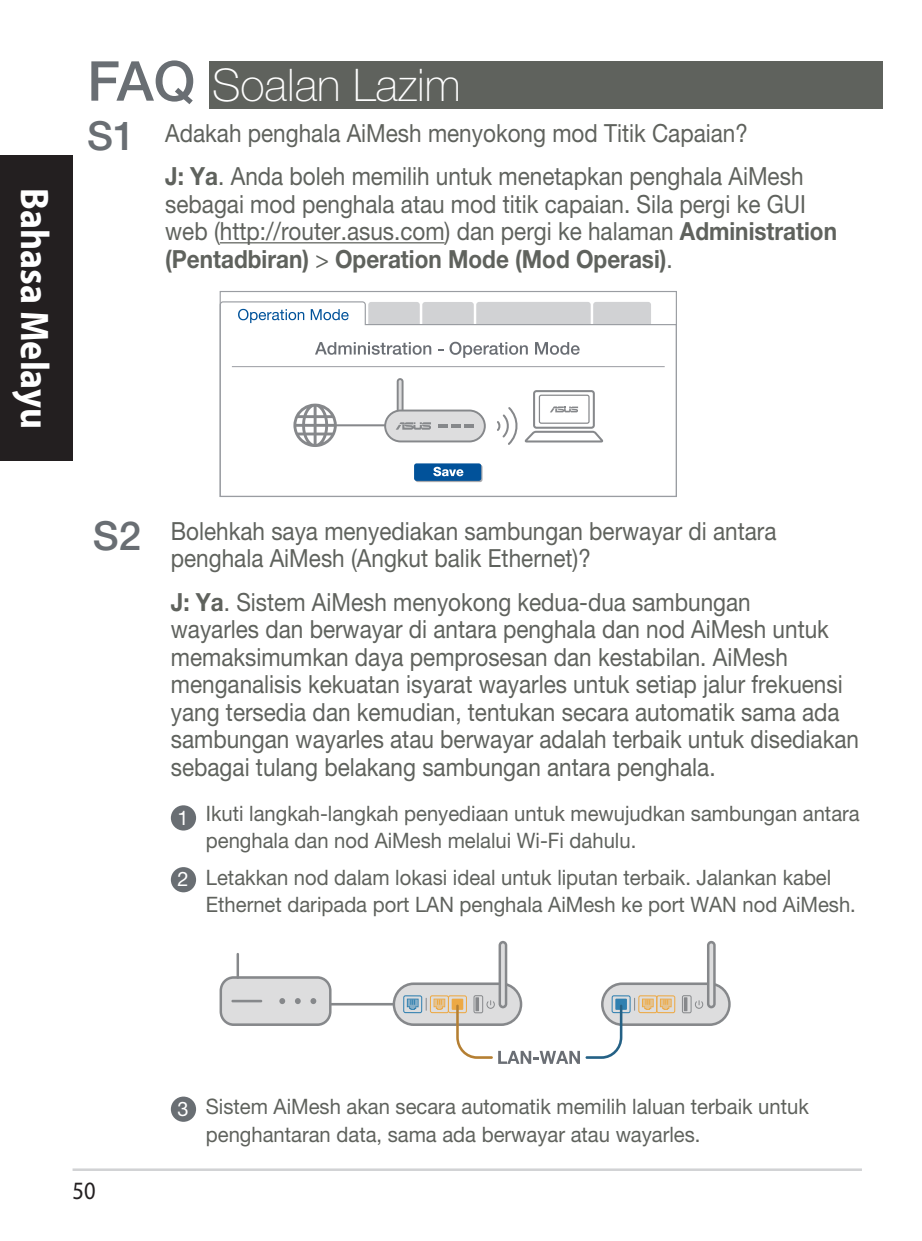
<style>
.page{position:relative;width:922px;height:1241px;background:#fff}
.page>*{position:absolute;margin:0;border:0;box-sizing:border-box;transform-origin:0 0}
.WL_Heading_1{font:500 55px "Helvetica Neue LT Pro";color:#696e73}
.WL_Heading_1-2{font:100 45px "Helvetica Neue LT Pro";color:#fff}
.t1{font:700 40px "Myriad Pro";color:#fff;scale:.9 1}
.WL_Section_Number{font:500 40px "Helvetica Neue LT Pro";color:#696e73}
.WL_Header_3{font:25px/27.5px "Helvetica Neue LT Pro";color:#5f625d;scale:.9 1}
.t2{font:25px "Myriad Pro";color:#231f20;scale:.9 1}
.WL_List{font:21.25px/27.5px "Helvetica Neue LT Pro";color:#5f625d;scale:.95 1}
.WL_Step_No{font:20px "Helvetica Neue LT Pro";color:#fff}
.s1{font-weight:700}
</style>
<div class="page">
<div style="left:0;top:156px;width:72px;height:305px;background:#231f20"></div>
<hr style="left:72px;top:1168px;width:789px;height:2px;background:#d1d2d4">
<hr style="left:220px;top:242px;width:224px;height:1px;background:#5f625d">
<div style="left:171px;top:805px;width:25px;height:25px;background:#696e73;border-radius:50%"></div>
<div style="left:171px;top:867px;width:25px;height:25px;background:#696e73;border-radius:50%"></div>
<div style="left:171px;top:1096px;width:25px;height:25px;background:#696e73;border-radius:50%"></div>
<div style="left:209px;top:61px;width:674px;height:48px;background:#5f625d"></div>
<svg style="left:221px;top:301px;width:456px;height:196px"></svg>
<div style="left:219px;top:291px;width:457px;height:206px;border:1px solid #9a9da2"></div>
<hr style="left:232px;top:366px;width:432px;height:1px;background:#9a9da2">
<svg style="left:315px;top:342px;width:116px;height:13px"></svg>
<svg style="left:449px;top:342px;width:78px;height:16px"></svg>
<svg style="left:535px;top:342px;width:44px;height:13px"></svg>
<svg style="left:293px;top:403px;width:44px;height:44px"></svg>
<svg style="left:396px;top:378px;width:7px;height:51px"></svg>
<svg style="left:384px;top:409px;width:101px;height:33px"></svg>
<hr style="left:438px;top:424px;width:10px;height:4px;background:#86888b">
<hr style="left:451px;top:424px;width:10px;height:4px;background:#86888b">
<hr style="left:464px;top:424px;width:10px;height:4px;background:#86888b">
<svg style="left:496px;top:390px;width:107px;height:55px"></svg>
<hr style="left:334px;top:424px;width:51px;height:2px;background:#86888b">
<hr style="left:330px;top:1002px;width:64px;height:3px;background:#86888b">
<svg style="left:219px;top:976px;width:112px;height:49px"></svg>
<hr style="left:231px;top:999px;width:31px;height:3px;background:#86888b">
<hr style="left:236px;top:952px;width:3px;height:26px;background:#86888b">
<svg style="left:392px;top:940px;width:338px;height:123px"></svg>
<h3 class="t1" style="left:61px;top:188px;width:269px;rotate:90deg">Bahasa Melayu</h3>
<p class="WL_Heading_1" style="left:87px;top:48px;width:110px">FAQ</p>
<p class="WL_Heading_1-2" style="left:212px;top:59px;width:250px">Soalan Lazim</p>
<p class="WL_Section_Number" style="left:87px;top:112px;width:50px">S1</p>
<p class="WL_Header_3" style="left:165px;top:119px;width:648px">Adakah penghala AiMesh menyokong mod Titik Capaian?</p>
<p class="WL_Header_3" style="left:165px;top:162px;width:747px"><span class="s1">J: Ya</span>. Anda boleh memilih untuk menetapkan penghala AiMesh sebagai mod penghala atau mod titik capaian. Sila pergi ke GUI web (http://router.asus.com) dan pergi ke halaman <span class="s1">Administration (Pentadbiran)</span> &gt; <span class="s1">Operation Mode (Mod Operasi)</span>.</p>
<p class="WL_Section_Number" style="left:93px;top:512px;width:50px">S2</p>
<p class="WL_Header_3" style="left:171px;top:516px;width:674px">Bolehkah saya menyediakan sambungan berwayar di antara penghala AiMesh (Angkut balik Ethernet)?</p>
<p class="WL_Header_3" style="left:171px;top:587px;width:766px"><span class="s1">J: Ya</span>. Sistem AiMesh menyokong kedua-dua sambungan<br>wayarles dan berwayar di antara penghala dan nod AiMesh untuk memaksimumkan daya pemprosesan dan kestabilan. AiMesh menganalisis kekuatan isyarat wayarles untuk setiap jalur frekuensi yang tersedia dan kemudian, tentukan secara automatik sama ada sambungan wayarles atau berwayar adalah terbaik untuk disediakan sebagai tulang belakang sambungan antara penghala.</p>
<p class="WL_Step_No" style="left:177px;top:805px;width:13px">1</p>
<p class="WL_List" style="left:206px;top:798px;width:689px">Ikuti langkah-langkah penyediaan untuk mewujudkan sambungan antara penghala dan nod AiMesh melalui Wi-Fi dahulu.</p>
<p class="WL_Step_No" style="left:177px;top:867px;width:13px">2</p>
<p class="WL_List" style="left:206px;top:863px;width:685px">Letakkan nod dalam lokasi ideal untuk liputan terbaik. Jalankan kabel<br>Ethernet daripada port LAN penghala AiMesh ke port WAN nod AiMesh.</p>
<p class="t2" style="left:72px;top:1174px;width:27px">50</p>
<p class="WL_Step_No" style="left:177px;top:1096px;width:13px">3</p>
<p class="WL_List" style="left:206px;top:1092px;width:636px">Sistem AiMesh akan secara automatik memilih laluan terbaik untuk penghantaran data, sama ada berwayar atau wayarles.</p>
</div>
